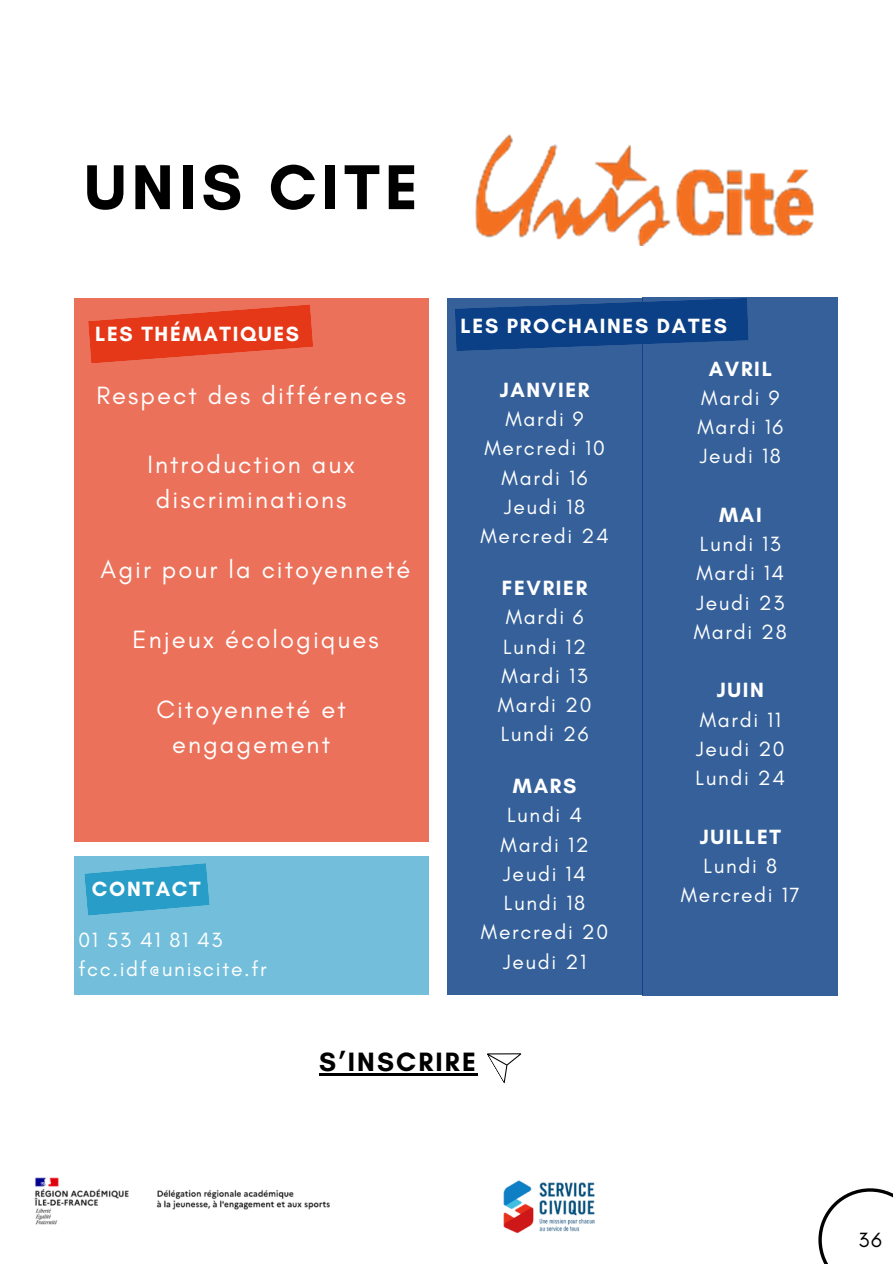
<style>
.page{position:relative;width:893px;height:1264px;background:#fff}
.page>*{position:absolute;margin:0;border:0;box-sizing:border-box;transform-origin:0 0}
.t1{font:700 64.5px "Glacial Indifference";letter-spacing:.08em;color:#000}
.t2{font:700 27px "Glacial Indifference";letter-spacing:.08em;color:#000}
.t3{font:25.5px/34.8px "Glacial Indifference";letter-spacing:.08em;color:#fff;text-align:center}
.t4{font:21px/29.2px "Glacial Indifference";letter-spacing:.08em;color:#fff}
.t5{font:700 21px "Glacial Indifference";letter-spacing:.08em;color:#fff}
.t6{font:21px "Glacial Indifference";color:#000}
</style>
<div class="page">
<div style="left:74px;top:298px;width:354px;height:544px;background:#eb715b"></div>
<div style="left:74px;top:856px;width:354px;height:138px;background:#73bfdb"></div>
<svg style="left:818px;top:1188px;width:74px;height:75px"></svg>
<svg style="left:88px;top:304px;width:225px;height:59px"></svg>
<svg style="left:84px;top:863px;width:126px;height:52px"></svg>
<img style="left:34px;top:1177px;width:561px;height:56px">
<div style="left:446px;top:298px;width:196px;height:696px;background:#35609a"></div>
<div style="left:642px;top:298px;width:196px;height:697px;background:#35609a"></div>
<svg style="left:455px;top:298px;width:293px;height:53px"></svg>
<svg style="left:319px;top:1053px;width:203px;height:31px"></svg>
<img style="left:475px;top:134px;width:339px;height:111px">
<h1 class="t1" style="left:84px;top:148px;width:335px">UNIS CITE</h1>
<p class="t5" style="left:95px;top:321px;width:205px">LES THÉMATIQUES</p>
<p class="t3" style="left:96px;top:377px;width:311px">Respect des différences</p>
<p class="t3" style="left:147px;top:447px;width:209px">Introduction aux discriminations</p>
<p class="t3" style="left:101px;top:552px;width:311px">Agir pour la citoyenneté</p>
<p class="t3" style="left:132px;top:621px;width:248px">Enjeux écologiques</p>
<p class="t3" style="left:156px;top:691px;width:191px">Citoyenneté et engagement</p>
<p class="t5" style="left:92px;top:876px;width:110px">CONTACT</p>
<p class="t4" style="left:78px;top:924px;width:190px">01 53 41 81 43 fcc.idf@uniscite.fr</p>
<p class="t5" style="left:460px;top:312px;width:268px">LES PROCHAINES DATES</p>
<p class="t5" style="left:499px;top:377px;width:91px">JANVIER</p>
<p class="t4" style="left:480px;top:404px;width:130px;text-align:center">Mardi 9<br>Mercredi 10<br>Mardi 16<br>Jeudi 18<br>Mercredi 24</p>
<p class="t5" style="left:502px;top:575px;width:87px">FEVRIER</p>
<p class="t4" style="left:497px;top:602px;width:95px;text-align:center">Mardi 6<br>Lundi 12<br>Mardi 13<br>Mardi 20<br>Lundi 26</p>
<p class="t5" style="left:513px;top:773px;width:65px">MARS</p>
<p class="t4" style="left:481px;top:800px;width:129px;text-align:center">Lundi 4<br>Mardi 12<br>Jeudi 14<br>Lundi 18<br>Mercredi 20<br>Jeudi 21</p>
<p class="t5" style="left:708px;top:355px;width:65px">AVRIL</p>
<p class="t4" style="left:697px;top:383px;width:87px">Mardi 9<br>Mardi 16<br>Jeudi 18</p>
<p class="t5" style="left:719px;top:502px;width:44px">MAI</p>
<p class="t4" style="left:693px;top:529px;width:95px">Lundi 13<br>Mardi 14<br>Jeudi 23<br>Mardi 28</p>
<p class="t5" style="left:716px;top:677px;width:49px">JUIN</p>
<p class="t4" style="left:695px;top:704px;width:91px">Mardi 11<br>Jeudi 20<br>Lundi 24</p>
<p class="t5" style="left:699px;top:823px;width:83px">JUILLET</p>
<p class="t4" style="left:680px;top:851px;width:120px;text-align:center">Lundi 8<br>Mercredi 17</p>
<p class="t2" style="left:319px;top:1045px;width:158px">S’INSCRIRE</p>
<p class="t6" style="left:858px;top:1226px;width:25px">36</p>
</div>
